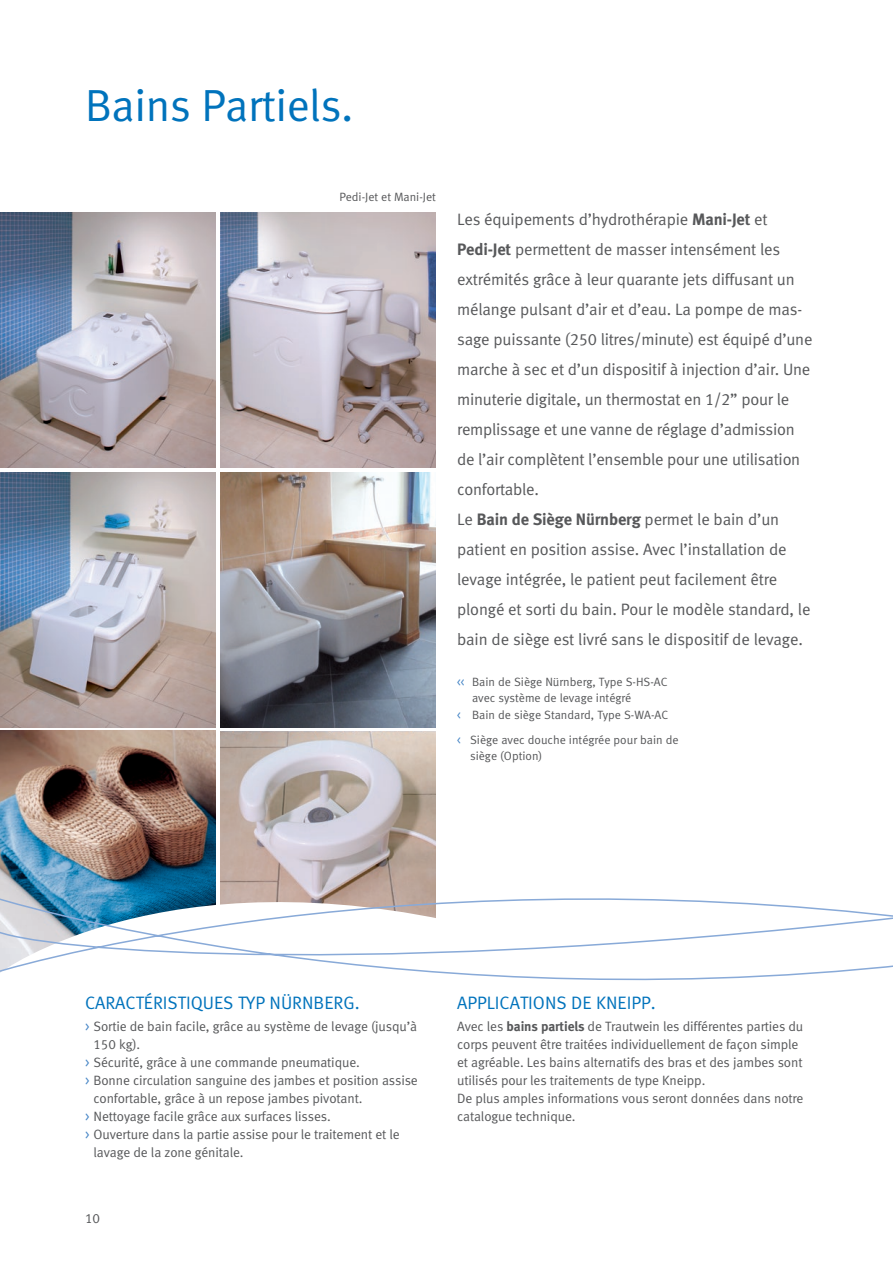
<style>
.page{position:relative;width:893px;height:1263px;background:#fff}
.page>*{position:absolute;margin:0;border:0;box-sizing:border-box;transform-origin:0 0}
.t1{font:45px "Meta Normal LF";letter-spacing:-.01em;color:#0073bc}
.t2{font:18px "Meta Normal LF";color:#0073bc}
.t3{font:16.5px/30px "Meta Normal LF";letter-spacing:-.01em;color:#57585a}
.t4{font:700 16.5px "Meta";letter-spacing:-.01em;color:#57585a}
.t5{font:13.5px/18px "Meta Normal LF";letter-spacing:-.01em;color:#57585a}
.t6{font:12px/16.5px "Meta Normal LF";color:#57585a}
.s1{font-family:"Meta";font-weight:700}
.s2{font-family:"Meta Normal LF";font-weight:400}
.s3{color:#4786c6}
</style>
<div class="page">
<img style="left:0;top:472px;width:216px;height:255px">
<img style="left:220px;top:472px;width:216px;height:255px">
<img style="left:220px;top:213px;width:216px;height:255px">
<img style="left:220px;top:731px;width:216px;height:119px">
<img style="left:0;top:731px;width:216px;height:119px">
<img style="left:0;top:213px;width:216px;height:255px">
<svg style="left:0;top:850px;width:651px;height:131px"></svg>
<svg style="left:0;top:875px;width:893px;height:105px"></svg>
<h1 class="t1" style="left:85px;top:79px;width:270px">Bains Partiels.</h1>
<p class="t6" style="left:339px;top:188px;width:98px">Pedi-Jet et Mani-Jet</p>
<p class="t3" style="left:457px;top:204px;width:357px">Les équipements d’hydrothérapie <span class="s1">Mani-Jet</span> et <span class="s1">Pedi-Jet</span> permettent de masser intensément les extrémités grâce à leur quarante jets diffusant un mélange pulsant d’air et d’eau. La pompe de mas&shy;sage puissante (250 litres/minute) est équipé d’une marche à sec et d’un dispositif à injection d’air. Une minuterie digitale, un thermostat en 1/2” pour le remplissage et une vanne de réglage d’admission de l’air complètent l’ensemble pour une utilisation confortable.</p>
<p class="t4" style="left:457px;top:509px;width:324px"><span class="s2">Le</span> Bain de Siège Nürnberg <span class="s2">permet le bain d’un</span></p>
<p class="t3" style="left:457px;top:534px;width:355px">patient en position assise. Avec l’installation de levage intégrée, le patient peut facilement être plongé et sorti du bain. Pour le modèle standard, le bain de siège est livré sans le dispositif de levage.</p>
<p class="t6" style="left:457px;top:673px;width:212px"><span class="s3">&lt;&lt;</span> Bain de Siège Nürnberg, Type S-HS-AC</p>
<p class="t6" style="left:472px;top:689px;width:161px">avec système de levage intégré</p>
<p class="t6" style="left:457px;top:706px;width:213px"><span class="s3">&lt;</span> Bain de siège Standard, Type S-WA-AC</p>
<p class="t6" style="left:470px;top:731px;width:210px;text-indent:-13px"><span class="s3">&lt;</span> Siège avec douche intégrée pour bain de siège (Option)</p>
<h2 class="t2" style="left:85px;top:993px;width:276px">CARACTÉRISTIQUES TYP NÜRNBERG.</h2>
<h2 class="t2" style="left:457px;top:993px;width:200px">APPLICATIONS DE KNEIPP.</h2>
<p class="t5" style="left:85px;top:1017px;width:334px"><span class="s3">&gt;</span> Sortie de bain facile, grâce au système de levage (jusqu’à</p>
<p class="t5" style="left:94px;top:1035px;width:48px">150 kg).</p>
<p class="t5" style="left:85px;top:1053px;width:276px"><span class="s3">&gt;</span> Sécurité, grâce à une commande pneumatique.</p>
<p class="t5" style="left:85px;top:1071px;width:334px"><span class="s3">&gt;</span> Bonne circulation sanguine des jambes et position assise</p>
<p class="t5" style="left:94px;top:1089px;width:270px">confortable, grâce à un repose jambes pivotant.</p>
<p class="t5" style="left:85px;top:1107px;width:247px"><span class="s3">&gt;</span> Nettoyage facile grâce aux surfaces lisses.</p>
<p class="t5" style="left:85px;top:1125px;width:316px"><span class="s3">&gt;</span> Ouverture dans la partie assise pour le traitement et le</p>
<p class="t5" style="left:94px;top:1143px;width:152px">lavage de la zone génitale.</p>
<p class="t5" style="left:457px;top:1017px;width:348px">Avec les <span class="s1">bains partiels</span> de Trautwein les différentes parties du corps peuvent être traitées individuellement de façon simple et agréable. Les bains alternatifs des bras et des jambes sont utilisés pour les traitements de type Kneipp.<br>De plus amples informations vous seront données dans notre catalogue technique.</p>
<p class="t5" style="left:85px;top:1209px;width:17px">10</p>
</div>
